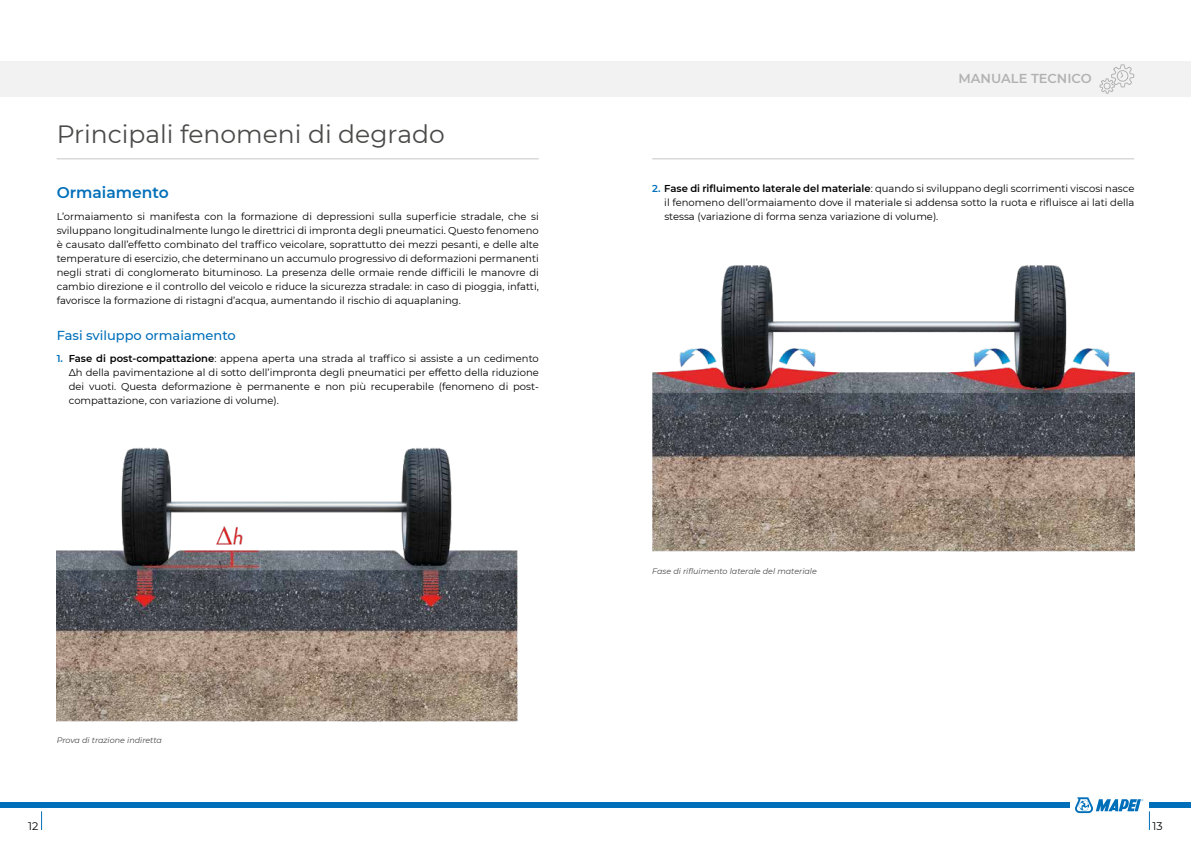
<style>
.page{position:relative;width:1191px;height:842px;background:#fff}
.page>*{position:absolute;margin:0;border:0;box-sizing:border-box;transform-origin:0 0}
.t1{font:25px "Montserrat";color:#4a4a49}
.t2{font:600 15.5px "Montserrat";color:#006fb9}
.t3{font:500 13px "Montserrat";color:#006fb9}
.t4{font:600 13px "Montserrat";color:#b3b2b2}
.t5{font:11px "Montserrat";color:#000}
.t6{font:10px/14px "Montserrat";color:#000;text-align:justify}
.t7{font:italic 8px "Montserrat";color:#4a4a49}
.s1{font-weight:600;color:#006fb9}
.s2{font-weight:600}
</style>
<div class="page">
<svg style="left:1149px;top:811px;width:1px;height:19px"></svg>
<div style="left:0;top:802px;width:1069px;height:6px;background:#006fb9"></div>
<div style="left:1149px;top:802px;width:42px;height:6px;background:#006fb9"></div>
<svg style="left:41px;top:811px;width:1px;height:19px"></svg>
<div style="left:0;top:61px;width:1191px;height:35px;background:#f2f2f2"></div>
<svg style="left:1099px;top:64px;width:35px;height:33px"></svg>
<svg style="left:1075px;top:797px;width:68px;height:16px"></svg>
<hr style="left:57px;top:159px;width:482px;height:1px;background:#c6c6c6">
<hr style="left:652px;top:159px;width:482px;height:1px;background:#c6c6c6">
<img style="left:57px;top:448px;width:461px;height:274px">
<img style="left:652px;top:265px;width:482px;height:287px">
<h1 class="t1" style="left:57px;top:117px;width:389px">Principali fenomeni di degrado</h1>
<h2 class="t2" style="left:57px;top:181px;width:114px">Ormaiamento</h2>
<p class="t6" style="left:57px;top:209px;width:483px">L’ormaiamento si manifesta con la formazione di depressioni sulla superficie stradale, che si sviluppano longitudinalmente lungo le direttrici di impronta degli pneumatici. Questo fenomeno è causato dall’effetto combinato del traffico veicolare, soprattutto dei mezzi pesanti, e delle alte temperature di esercizio, che determinano un accumulo progressivo di deformazioni permanenti negli strati di conglomerato bituminoso. La presenza delle ormaie rende difficili le manovre di cambio direzione e il controllo del veicolo e riduce la sicurezza stradale: in caso di pioggia, infatti, favorisce la formazione di ristagni d’acqua, aumentando il rischio di aquaplaning.</p>
<h3 class="t3" style="left:57px;top:326px;width:181px">Fasi sviluppo ormaiamento</h3>
<p class="t6" style="left:69px;top:351px;width:471px;text-indent:-12px"><span class="s1">1.</span> <span class="s2">Fase di post-compattazione</span>: appena aperta una strada al traffico si assiste a un cedimento Δh della pavimentazione al di sotto dell’impronta degli pneumatici per effetto della riduzione dei vuoti. Questa deformazione è permanente e non più recuperabile (fenomeno di post&shy;compattazione, con variazione di volume).</p>
<p class="t7" style="left:57px;top:734px;width:107px">Prova di trazione indiretta</p>
<h3 class="t4" style="left:958px;top:69px;width:135px">MANUALE TECNICO</h3>
<p class="t6" style="left:664px;top:181px;width:471px;text-indent:-12px"><span class="s1">2.</span> <span class="s2">Fase di rifluimento laterale del materiale</span>: quando si sviluppano degli scorrimenti viscosi nasce il fenomeno dell’ormaiamento dove il materiale si addensa sotto la ruota e rifluisce ai lati della stessa (variazione di forma senza variazione di volume).</p>
<p class="t7" style="left:652px;top:565px;width:166px">Fase di rifluimento laterale del materiale</p>
<p class="t5" style="left:28px;top:818px;width:12px">12</p>
<p class="t5" style="left:1152px;top:818px;width:12px">13</p>
</div>
